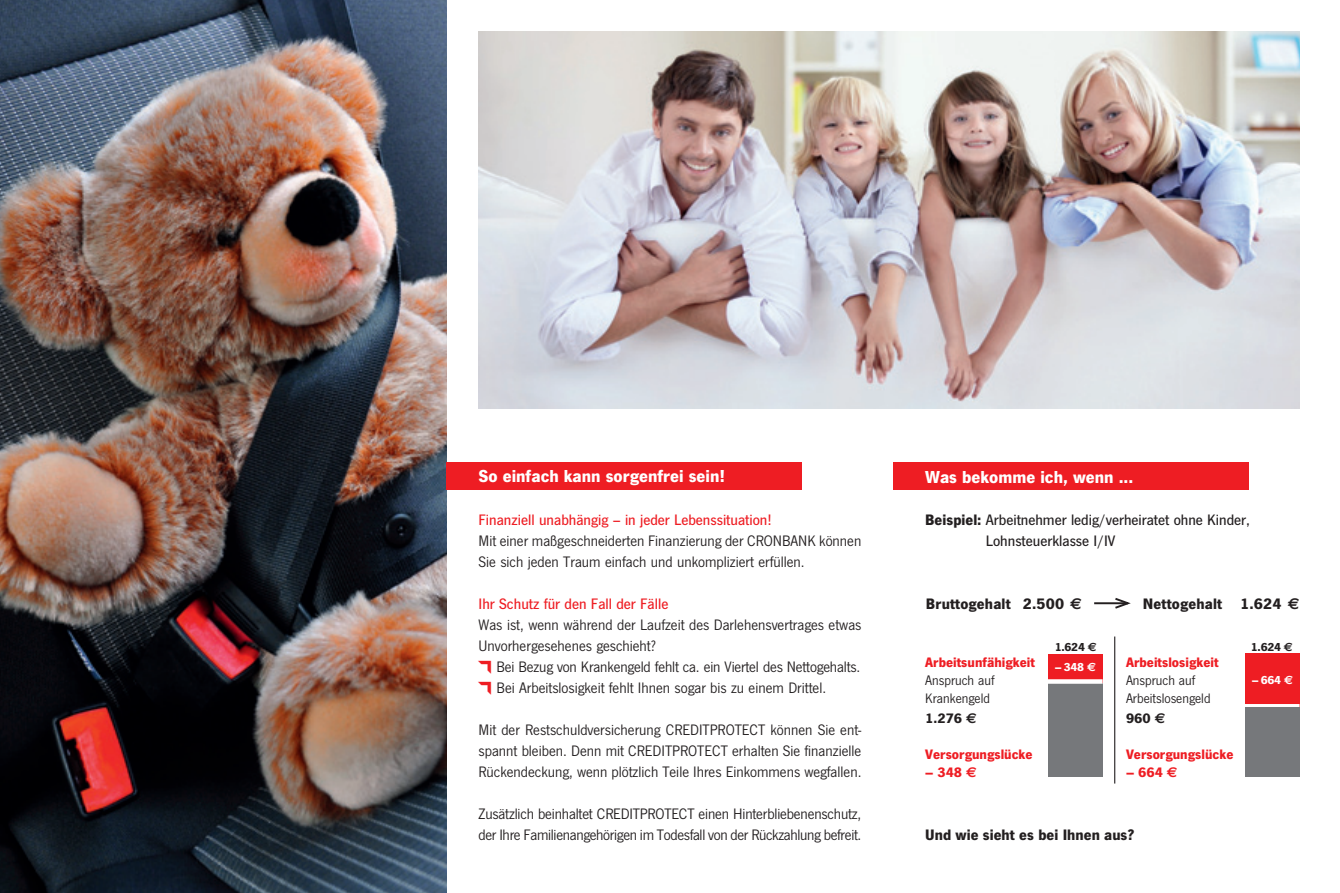
<style>
.page{position:relative;width:1340px;height:893px;background:#fff}
.page>*{position:absolute;margin:0;border:0;box-sizing:border-box;transform-origin:0 0}
.t1{font:700 18px "News Gothic T";color:#fff}
.t2{font:15.75px/21px "News Gothic T";color:#231f20}
.t3{font:500 15.75px "News Gothic T";color:#ee1d23}
.t4{font:500 15.75px/21px "News Gothic T";color:#231f20}
.t5{font:700 15.75px "News Gothic T";letter-spacing:.01em;color:#231f20}
.t6{font:700 14.25px "News Gothic T";color:#ee1d23}
.t7{font:14.25px/18px "News Gothic T";color:#231f20}
.t8{font:700 14.25px "News Gothic T";color:#231f20}
.t9{font:700 12px "News Gothic T";letter-spacing:-.02em;color:#231f20}
.t10{font:700 12px "News Gothic T";letter-spacing:-.02em;color:#fff}
.s1{font-family:"Cronbank Dreieck";color:#ee1d23}
.s2{font-weight:700}
.s3{font-family:"Euro Sans"}
</style>
<div class="page">
<img style="left:0;top:0;width:446px;height:893px">
<img style="left:478px;top:32px;width:821px;height:376px">
<hr style="left:1094px;top:602px;width:33px;height:2px;background:#231f20">
<svg style="left:1112px;top:598px;width:19px;height:11px"></svg>
<div style="left:1048px;top:683px;width:54px;height:94px;background:#76787b"></div>
<div style="left:1048px;top:654px;width:54px;height:29px;background:#ee1d23"></div>
<div style="left:1046px;top:679px;width:56px;height:5px;background:#fff"></div>
<div style="left:1245px;top:654px;width:54px;height:53px;background:#ee1d23"></div>
<hr style="left:1244px;top:704px;width:55px;height:4px;background:#fff">
<div style="left:1245px;top:707px;width:54px;height:70px;background:#76787b"></div>
<hr style="left:1114px;top:636px;width:1px;height:147px;background:#231f20">
<div style="left:446px;top:462px;width:355px;height:28px;background:#ee1d23"></div>
<div style="left:893px;top:462px;width:355px;height:28px;background:#ee1d23"></div>
<p class="t1" style="left:478px;top:465px;width:248px">So einfach kann sorgenfrei sein!</p>
<p class="t3" style="left:478px;top:511px;width:295px">Finanziell unabhängig – in jeder Lebenssituation!</p>
<p class="t2" style="left:478px;top:530px;width:384px">Mit einer maßgeschneiderten Finanzierung der CRONBANK können<br>Sie sich jeden Traum einfach und unkompliziert erfüllen.</p>
<p class="t3" style="left:478px;top:595px;width:191px">Ihr Schutz für den Fall der Fälle</p>
<p class="t2" style="left:478px;top:614px;width:384px">Was ist, wenn während der Laufzeit des Darlehensvertrages etwas Unvorhergesehenes geschieht?<br><span class="s1">†</span> Bei Bezug von Krankengeld fehlt ca. ein Viertel des Nettogehalts. <span class="s1">†</span> Bei Arbeitslosigkeit fehlt Ihnen sogar bis zu einem Drittel.</p>
<p class="t2" style="left:478px;top:719px;width:384px;text-align:justify">Mit der Restschuldversicherung CREDITPROTECT können Sie ent&shy;spannt bleiben. Denn mit CREDITPROTECT erhalten Sie finanzielle Rückendeckung, wenn plötzlich Teile Ihres Einkommens wegfallen.</p>
<p class="t2" style="left:478px;top:803px;width:384px">Zusätzlich beinhaltet CREDITPROTECT einen Hinterbliebenenschutz, der Ihre Familienangehörigen im Todesfall von der Rückzahlung befreit.</p>
<p class="t1" style="left:925px;top:466px;width:210px">Was bekomme ich, wenn ...</p>
<p class="t4" style="left:985px;top:509px;width:266px;text-indent:-61px"><span class="s2">Beispiel:</span> Arbeitnehmer ledig/verheiratet ohne Kinder,<br>Lohnsteuerklasse I/IV</p>
<p class="t5" style="left:926px;top:594px;width:158px">Bruttogehalt 2.500 <span class="s3">E</span></p>
<p class="t5" style="left:1142px;top:594px;width:158px">Nettogehalt 1.624 <span class="s3">E</span></p>
<p class="t6" style="left:925px;top:654px;width:111px">Arbeitsunfähigkeit</p>
<p class="t7" style="left:925px;top:671px;width:71px">Anspruch auf<br>Krankengeld</p>
<p class="t8" style="left:925px;top:709px;width:53px">1.276 <span class="s3">E</span></p>
<p class="t6" style="left:925px;top:745px;width:109px">Versorgungslücke</p>
<p class="t6" style="left:925px;top:763px;width:53px">– 348 <span class="s3">E</span></p>
<p class="t9" style="left:1054px;top:640px;width:43px">1.624 <span class="s3">E</span></p>
<p class="t10" style="left:1054px;top:660px;width:43px">– 348 <span class="s3">E</span></p>
<p class="t6" style="left:1125px;top:654px;width:94px">Arbeitslosigkeit</p>
<p class="t7" style="left:1125px;top:671px;width:86px">Anspruch auf<br>Arbeitslosengeld</p>
<p class="t8" style="left:1125px;top:709px;width:41px">960 <span class="s3">E</span></p>
<p class="t6" style="left:1125px;top:745px;width:109px">Versorgungslücke</p>
<p class="t6" style="left:1125px;top:763px;width:53px">– 664 <span class="s3">E</span></p>
<p class="t9" style="left:1250px;top:640px;width:43px">1.624 <span class="s3">E</span></p>
<p class="t10" style="left:1251px;top:672px;width:43px">– 664 <span class="s3">E</span></p>
<p class="t5" style="left:925px;top:825px;width:211px">Und wie sieht es bei Ihnen aus?</p>
</div>
